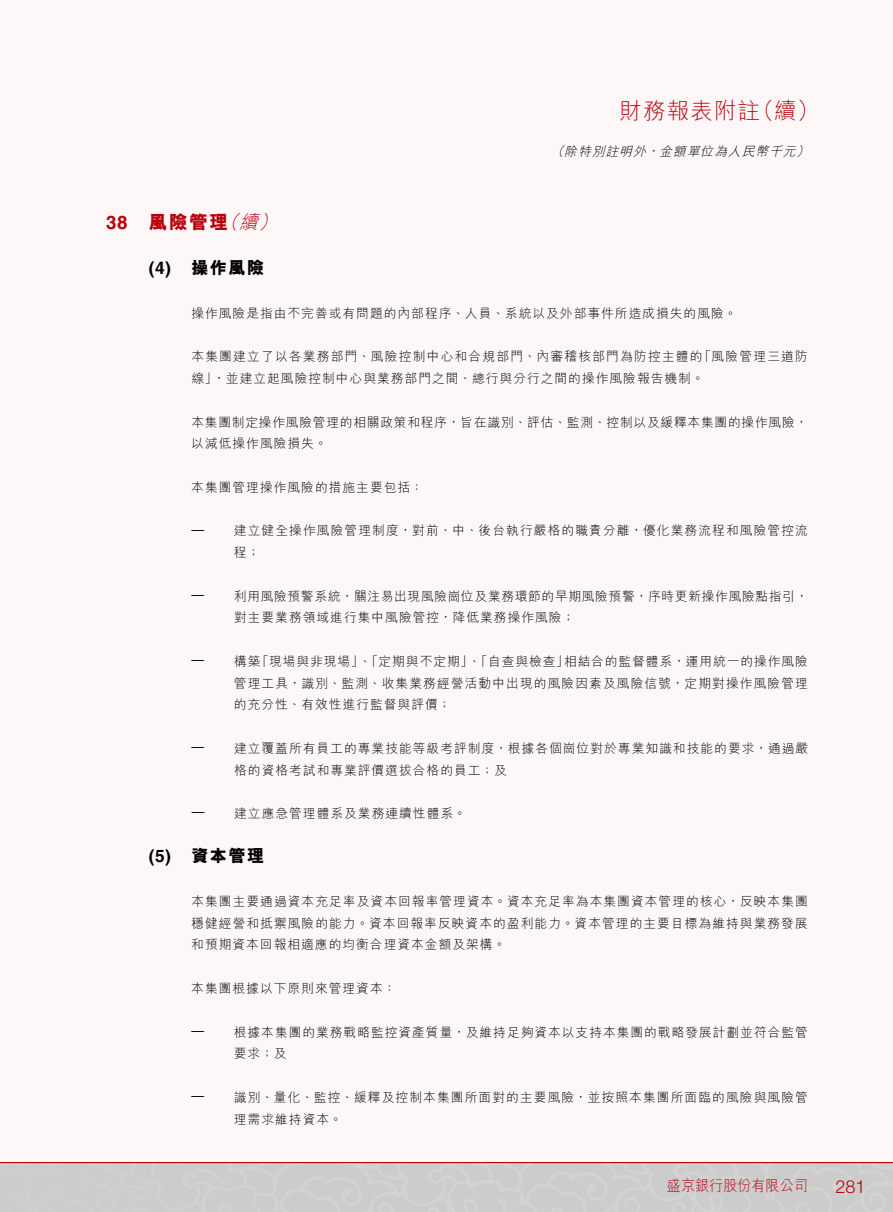
<style>
.page{position:relative;width:893px;height:1212px;background:#fff}
.page>*{position:absolute;margin:0;border:0;box-sizing:border-box;transform-origin:0 0}
.t1{font:300 22.5px "M Hei HK";letter-spacing:.05em;color:#ba000c}
.t2{font:800 18.75px "M Hei HK";color:#ba000c}
.t3{font:300 18px "Helvetica Neue LT Std";color:#ba000c}
.t4{font:800 17.25px "M Hei HK";letter-spacing:.08em;color:#000}
.t5{font:300 15px "M Hei HK";color:#ba000c;scale:.94 1}
.t6{font:300 12.75px/21.8px "M Hei HK";letter-spacing:.08em;color:#000}
.t7{font:300 12.75px/21.8px "M Hei HK";letter-spacing:.05em;color:#000}
.t8{font:300 12.75px/21.8px "M Hei HK";letter-spacing:.06em;color:#000}
.t9{font:italic 300 12.75px "M Hei HK";color:#000}
.s1{font-family:"Helvetica LT Std";font-weight:700}
.s2{font-weight:300;font-style:italic}
.s3{font-family:"Helvetica LT Std";font-weight:400}
</style>
<div class="page">
<div style="left:0;top:0;width:893px;height:1200px;background:#fdf7f8"></div>
<hr style="left:0;top:1162px;width:893px;height:1px;background:#ba000c">
<h1 class="t1" style="left:619px;top:99px;width:201px">財務報表附註（續）</h1>
<p class="t9" style="left:551px;top:145px;width:262px">（除特別註明外，金額單位為人民幣千元）</p>
<h2 class="t2" style="left:106px;top:213px;width:177px"><span class="s1">38</span> 風險管理<span class="s2">（續）</span></h2>
<h3 class="t4" style="left:149px;top:259px;width:117px"><span class="s1">(4)</span> 操作風險</h3>
<p class="t6" style="left:191px;top:302px;width:547px">操作風險是指由不完善或有問題的內部程序、人員、系統以及外部事件所造成損失的風險。</p>
<p class="t6" style="left:191px;top:346px;width:618px">本集團建立了以各業務部門、風險控制中心和合規部門、內審稽核部門為防控主體的「風險管理三道防線」，並建立起風險控制中心與業務部門之間、總行與分行之間的操作風險報告機制。</p>
<p class="t8" style="left:191px;top:411px;width:618px">本集團制定操作風險管理的相關政策和程序，旨在識別、評估、監測、控制以及緩釋本集團的操作風險，以減低操作風險損失。</p>
<p class="t6" style="left:191px;top:476px;width:234px">本集團管理操作風險的措施主要包括：</p>
<p class="t6" style="left:234px;top:520px;width:576px;text-indent:-43px"><sup>—</sup> 建立健全操作風險管理制度，對前、中、後台執行嚴格的職責分離，優化業務流程和風險管控流程；</p>
<p class="t7" style="left:234px;top:585px;width:576px;text-indent:-43px"><span class="s3">—</span> 利用風險預警系統，關注易出現風險崗位及業務環節的早期風險預警，序時更新操作風險點指引，對主要業務領域進行集中風險管控，降低業務操作風險；</p>
<p class="t6" style="left:234px;top:650px;width:576px;text-align:justify;text-indent:-42px"><span class="s3">—</span> 構築「現場與非現場」、「定期與不定期」、「自查與檢查」相結合的監督體系，運用統一的操作風險管理工具，識別、監測、收集業務經營活動中出現的風險因素及風險信號，定期對操作風險管理的充分性、有效性進行監督與評價；</p>
<p class="t6" style="left:234px;top:737px;width:576px;text-indent:-43px"><span class="s3">—</span> 建立覆蓋所有員工的專業技能等級考評制度，根據各個崗位對於專業知識和技能的要求，通過嚴格的資格考試和專業評價選拔合格的員工；及</p>
<p class="t6" style="left:192px;top:802px;width:276px"><span class="s3">—</span> 建立應急管理體系及業務連續性體系。</p>
<h3 class="t4" style="left:149px;top:847px;width:117px"><span class="s1">(5)</span> 資本管理</h3>
<p class="t6" style="left:191px;top:890px;width:618px;text-align:justify">本集團主要通過資本充足率及資本回報率管理資本。資本充足率為本集團資本管理的核心，反映本集團穩健經營和抵禦風險的能力。資本回報率反映資本的盈利能力。資本管理的主要目標為維持與業務發展和預期資本回報相適應的均衡合理資本金額及架構。</p>
<p class="t6" style="left:191px;top:977px;width:206px">本集團根據以下原則來管理資本：</p>
<p class="t6" style="left:234px;top:1021px;width:576px;text-indent:-43px"><span class="s3">—</span> 根據本集團的業務戰略監控資產質量，及維持足夠資本以支持本集團的戰略發展計劃並符合監管要求；及</p>
<p class="t6" style="left:234px;top:1086px;width:576px;text-indent:-43px"><span class="s3">—</span> 識別、量化、監控、緩釋及控制本集團所面對的主要風險，並按照本集團所面臨的風險與風險管理需求維持資本。</p>
<p class="t5" style="left:667px;top:1178px;width:151px">盛京銀行股份有限公司</p>
<h3 class="t3" style="left:835px;top:1175px;width:32px">281</h3>
</div>
